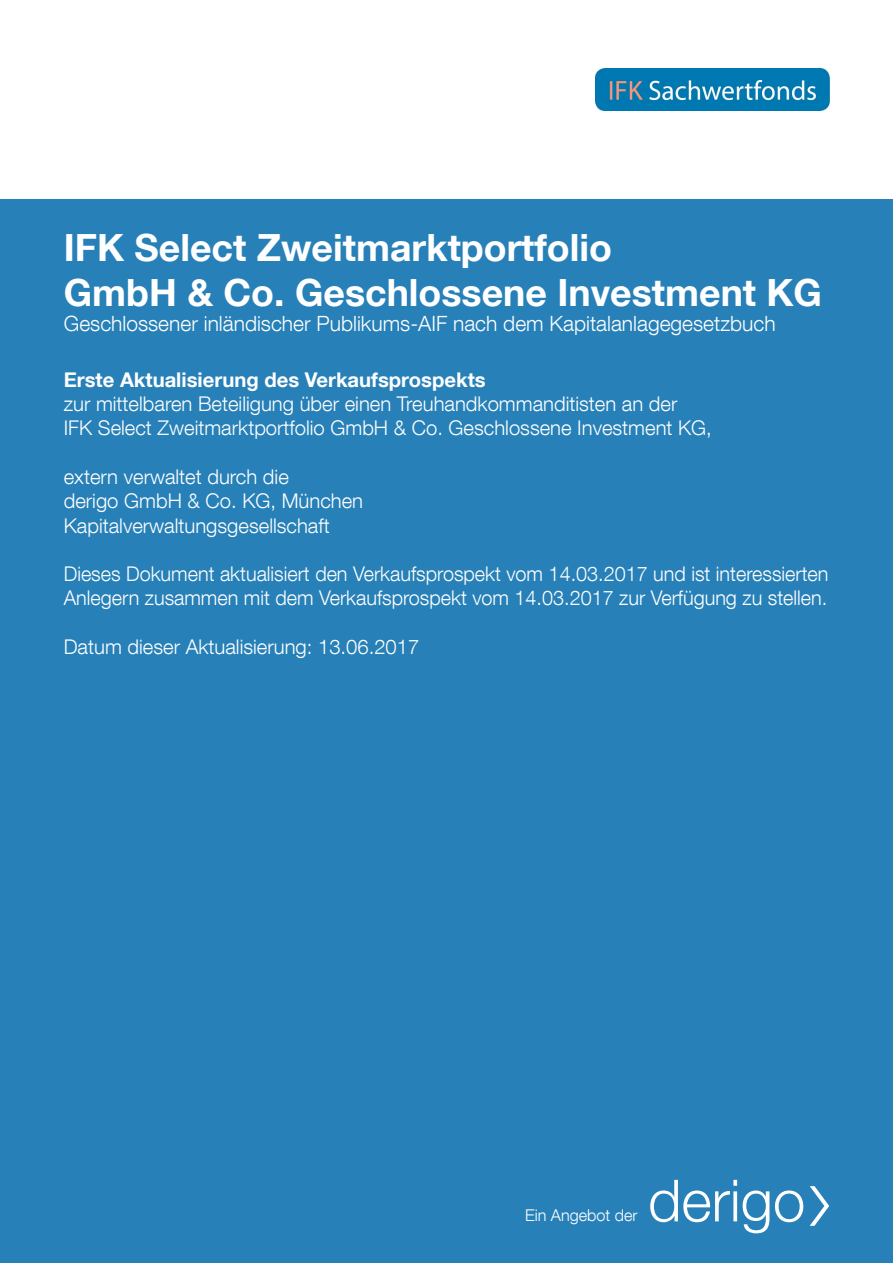
<style>
.page{position:relative;width:893px;height:1263px;background:#fff}
.page>*{position:absolute;margin:0;border:0;box-sizing:border-box;transform-origin:0 0}
.t1{font:700 37.5px/45px "Helvetica Neue LT Com";color:#fff}
.t2{font:300 21px "Helvetica Neue LT Com";color:#fff}
.t3{font:300 20.25px/24.3px "Helvetica Neue LT Com";color:#fff}
.t4{font:700 20.25px "Helvetica Neue LT Com";color:#fff}
.t5{font:300 16.2px "Helvetica Neue LT Com";color:#fff}
</style>
<div class="page">
<div style="left:0;top:200px;width:893px;height:1063px;background:#2781b8"></div>
<svg style="left:650px;top:1180px;width:87px;height:42px"></svg>
<svg style="left:743px;top:1190px;width:26px;height:43px"></svg>
<svg style="left:775px;top:1190px;width:28px;height:32px"></svg>
<svg style="left:810px;top:1186px;width:19px;height:40px"></svg>
<img style="left:595px;top:68px;width:234px;height:43px">
<h1 class="t1" style="left:64px;top:224px;width:760px">IFK Select Zweitmarktportfolio<br>GmbH &amp; Co. Geschlossene Investment KG</h1>
<p class="t2" style="left:64px;top:311px;width:713px">Geschlossener inländischer Publikums-AIF nach dem Kapitalanlagegesetzbuch</p>
<p class="t4" style="left:64px;top:367px;width:423px">Erste Aktualisierung des Verkaufsprospekts</p>
<p class="t3" style="left:64px;top:391px;width:650px">zur mittelbaren Beteiligung über einen Treuhandkommanditisten an der<br>IFK Select Zweitmarktportfolio GmbH &amp; Co. Geschlossene Investment KG,</p>
<p class="t3" style="left:64px;top:464px;width:301px">extern verwaltet durch die<br>derigo GmbH &amp; Co. KG, München<br>Kapitalverwaltungsgesellschaft</p>
<p class="t3" style="left:64px;top:561px;width:766px">Dieses Dokument aktualisiert den Verkaufsprospekt vom 14.03.2017 und ist interessierten<br>Anlegern zusammen mit dem Verkaufsprospekt vom 14.03.2017 zur Verfügung zu stellen.</p>
<p class="t3" style="left:64px;top:634px;width:357px">Datum dieser Aktualisierung: 13.06.2017</p>
<p class="t5" style="left:525px;top:1206px;width:114px">Ein Angebot der</p>
</div>
